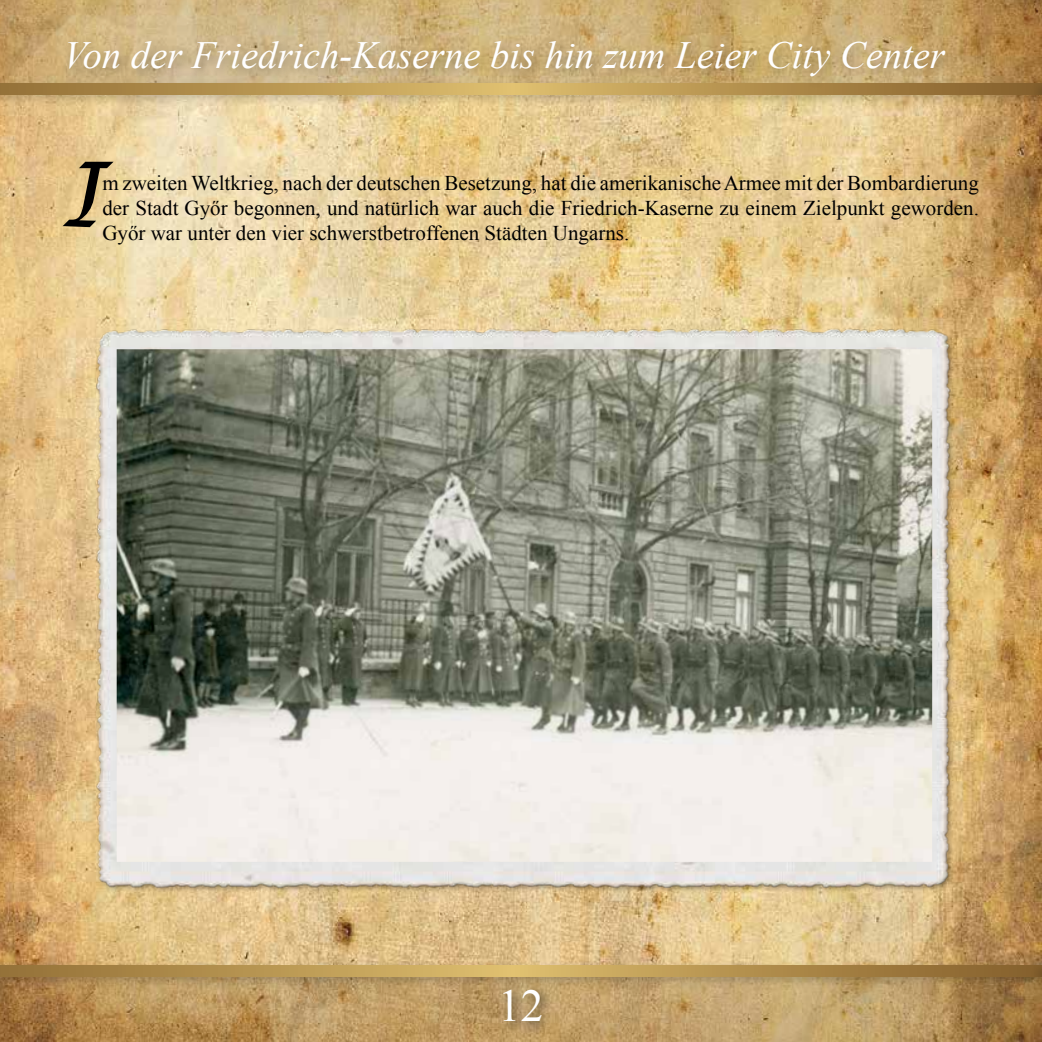
<style>
.page{position:relative;width:1042px;height:1042px;background:#fff}
.page>*{position:absolute;margin:0;border:0;box-sizing:border-box;transform-origin:0 0}
.t1{font:italic 89.08px "Lucida Calligraphy";color:#000}
.t2{font:45.5px "Times New Roman";color:#fff}
.t3{font:italic 38.5px "Times New Roman";color:#fff}
.t4{font:21px/25.2px "Times New Roman";color:#000;text-align:justify}
</style>
<div class="page">
<img style="left:0;top:108px;width:1042px;height:852px">
<svg style="left:0;top:0;width:1041px;height:78px;background:#c7a76f"></svg>
<svg style="left:0;top:990px;width:1041px;height:52px;background:#b9955e"></svg>
<hr style="left:1041px;top:0;width:1px;height:83px;background:#5d401c">
<hr style="left:1041px;top:970px;width:1px;height:72px;background:#5d401c">
<div style="left:0;top:78px;width:1042px;height:30px;background:#000;opacity:.2"></div>
<svg style="left:0;top:83px;width:1029px;height:11px;background:#ab8848"></svg>
<div style="left:0;top:960px;width:1042px;height:30px;background:#000;opacity:.2"></div>
<svg style="left:0;top:965px;width:1029px;height:11px;background:#b4914f"></svg>
<div style="left:1029px;top:78px;width:13px;height:30px;background:#000;opacity:.2"></div>
<svg style="left:1041px;top:83px;width:1px;height:12px"></svg>
<div style="left:1029px;top:960px;width:13px;height:30px;background:#000;opacity:.2"></div>
<div style="left:62px;top:35px;width:897px;height:56px;background:#000;opacity:.3"></div>
<div style="left:498px;top:983px;width:57px;height:52px;background:#000;opacity:.75"></div>
<img style="left:72px;top:310px;width:897px;height:585px">
<img style="left:117px;top:349px;width:815px;height:513px">
<h3 class="t3" style="left:63px;top:29px;width:883px">Von der Friedrich-Kaserne bis hin zum Leier City Center</h3>
<h1 class="t1" style="left:62px;top:141px;width:42px">I</h1>
<p class="t4" style="left:102px;top:170px;width:878px">m zweiten Weltkrieg, nach der deutschen Besetzung, hat die amerikanische Armee mit der Bombardierung der Stadt Győr begonnen, und natürlich war auch die Friedrich-Kaserne zu einem Zielpunkt geworden.<br>Győr war unter den vier schwerstbetroffenen Städten Ungarns.</p>
<h2 class="t2" style="left:498px;top:975px;width:47px">12</h2>
</div>
